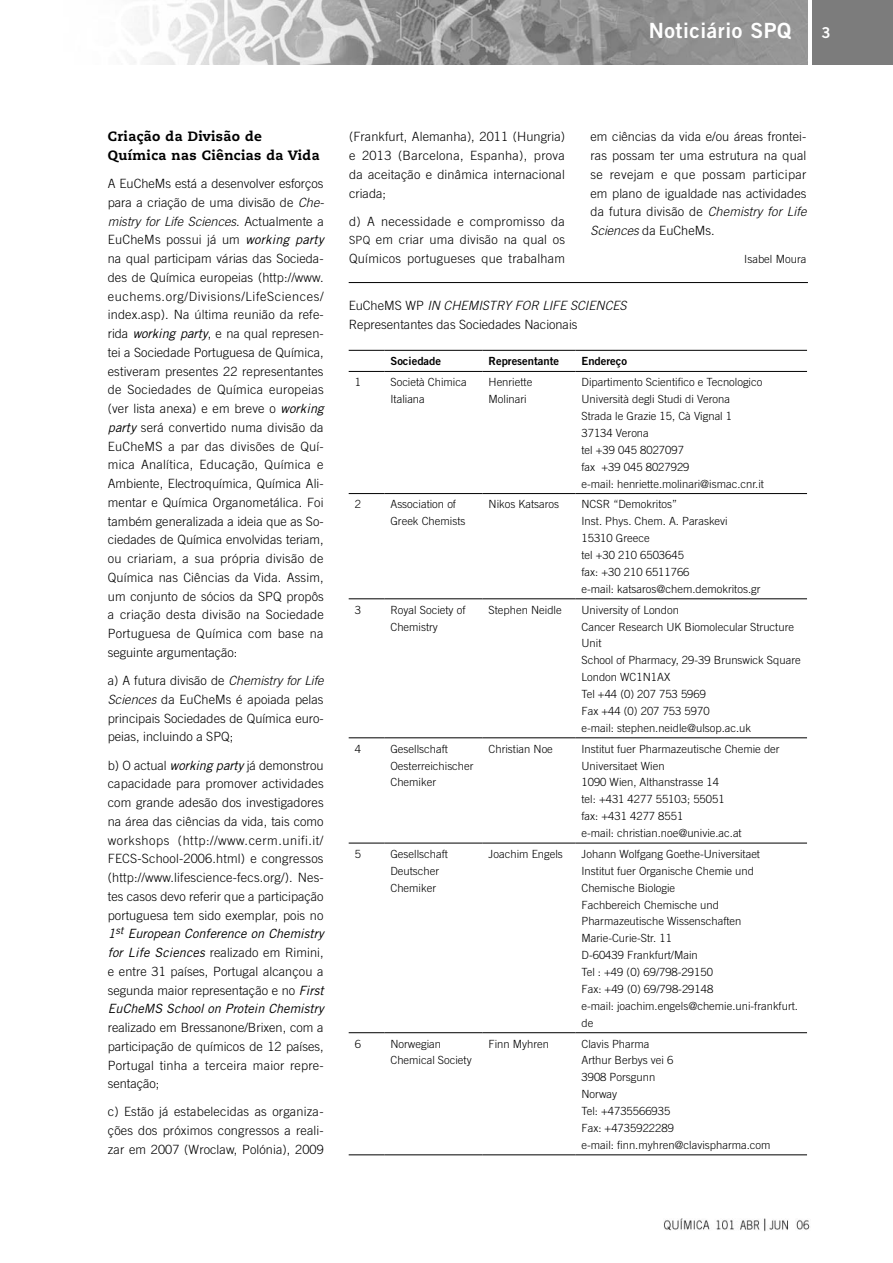
<style>
.page{position:relative;width:893px;height:1263px;background:#fff}
.page>*{position:absolute;margin:0;border:0;box-sizing:border-box;transform-origin:0 0}
.t1{font:21px "Trade Gothic Bold Two";letter-spacing:.025em;color:#fff}
.t2{font:15px "Trade Gothic Bold Two";color:#fff}
.t3{font:800 13.5px/18.8px "Caecilia";letter-spacing:.025em;color:#000}
.t4{font:300 12.75px/18.8px "Trade Gothic";letter-spacing:.005em;color:#000;text-align:justify}
.t5{font:300 11.25px/16.8px "Trade Gothic";color:#000}
.t6{font:11.25px "Trade Gothic Bold Two";color:#000}
.s1{font-style:italic}
.s2{font-weight:400;font-style:italic}
.s3{font-size:11.25px}
</style>
<div class="page">
<img style="left:134px;top:0;width:674px;height:65px">
<div style="left:812px;top:0;width:81px;height:65px;background:#7c7c7c"></div>
<img style="left:663px;top:1218px;width:147px;height:13px">
<hr style="left:349px;top:350px;width:35px;height:1px;background:#000">
<hr style="left:384px;top:350px;width:99px;height:1px;background:#000">
<hr style="left:483px;top:350px;width:92px;height:1px;background:#000">
<hr style="left:575px;top:350px;width:232px;height:1px;background:#000">
<hr style="left:349px;top:371px;width:35px;height:1px;background:#000">
<hr style="left:384px;top:371px;width:99px;height:1px;background:#000">
<hr style="left:483px;top:371px;width:92px;height:1px;background:#000">
<hr style="left:575px;top:371px;width:232px;height:1px;background:#000">
<hr style="left:349px;top:493px;width:35px;height:1px;background:#000">
<hr style="left:384px;top:493px;width:99px;height:1px;background:#000">
<hr style="left:483px;top:493px;width:92px;height:1px;background:#000">
<hr style="left:575px;top:493px;width:232px;height:1px;background:#000">
<hr style="left:349px;top:598px;width:35px;height:1px;background:#000">
<hr style="left:384px;top:598px;width:99px;height:1px;background:#000">
<hr style="left:483px;top:598px;width:92px;height:1px;background:#000">
<hr style="left:575px;top:598px;width:232px;height:1px;background:#000">
<hr style="left:349px;top:737px;width:35px;height:1px;background:#000">
<hr style="left:384px;top:737px;width:99px;height:1px;background:#000">
<hr style="left:483px;top:737px;width:92px;height:1px;background:#000">
<hr style="left:575px;top:737px;width:232px;height:1px;background:#000">
<hr style="left:349px;top:843px;width:35px;height:1px;background:#000">
<hr style="left:384px;top:843px;width:99px;height:1px;background:#000">
<hr style="left:483px;top:843px;width:92px;height:1px;background:#000">
<hr style="left:575px;top:843px;width:232px;height:1px;background:#000">
<hr style="left:349px;top:1032px;width:35px;height:1px;background:#000">
<hr style="left:384px;top:1032px;width:99px;height:1px;background:#000">
<hr style="left:483px;top:1032px;width:92px;height:1px;background:#000">
<hr style="left:575px;top:1032px;width:232px;height:1px;background:#000">
<hr style="left:349px;top:1154px;width:35px;height:1px;background:#000">
<hr style="left:384px;top:1154px;width:99px;height:1px;background:#000">
<hr style="left:483px;top:1154px;width:92px;height:1px;background:#000">
<hr style="left:575px;top:1154px;width:232px;height:1px;background:#000">
<hr style="left:349px;top:282px;width:459px;height:1px;background:#000">
<h1 class="t1" style="left:649px;top:17px;width:144px">Noticiário SPQ</h1>
<p class="t2" style="left:822px;top:23px;width:11px">3</p>
<p class="t3" style="left:108px;top:127px;width:213px">Criação da Divisão de<br>Química nas Ciências da Vida</p>
<p class="t4" style="left:108px;top:174px;width:217px">A EuCheMs está a desenvolver esforços para a criação de uma divisão de <span class="s1">Che&shy;mistry for Life Sciences</span>. Actualmente a EuCheMs possui já um <span class="s2">working party </span>na qual participam várias das Socieda&shy;des de Química europeias (http://www. euchems.org/Divisions/LifeSciences/ index.asp). Na última reunião da refe&shy;rida <span class="s2">working party</span>, e na qual represen&shy;tei a Sociedade Portuguesa de Química, estiveram presentes 22 representantes de Sociedades de Química europeias (ver lista anexa) e em breve o <span class="s2">working party</span> será convertido numa divisão da EuCheMS a par das divisões de Quí&shy;mica Analítica, Educação, Química e Ambiente, Electroquímica, Química Ali&shy;mentar e Química Organometálica. Foi também generalizada a ideia que as So&shy;ciedades de Química envolvidas teriam, ou criariam, a sua própria divisão de Química nas Ciências da Vida. Assim, um conjunto de sócios da SPQ propôs a criação desta divisão na Sociedade Portuguesa de Química com base na seguinte argumentação:</p>
<p class="t4" style="left:108px;top:671px;width:217px">a) A futura divisão de <span class="s1">Chemistry for Life Sciences</span> da EuCheMs é apoiada pelas principais Sociedades de Química euro&shy;peias, incluindo a SPQ;</p>
<p class="t4" style="left:108px;top:755px;width:217px">b) O actual <span class="s2">working party</span> já demonstrou capacidade para promover actividades com grande adesão dos investigadores na área das ciências da vida, tais como workshops (http://www.cerm.unifi.it/ FECS-School-2006.html) e congressos (http://www.lifescience-fecs.org/). Nes&shy;tes casos devo referir que a participação portuguesa tem sido exemplar, pois no <span class="s2">1</span><sup>st</sup> <span class="s2">European Conference on Chemistry for Life Sciences</span> realizado em Rimini, e entre 31 países, Portugal alcançou a segunda maior representação e no <span class="s2">First EuCheMS School on Protein Chemistry</span></p>
<p class="t4" style="left:108px;top:1018px;width:217px">realizado em Bressanone/Brixen, com a participação de químicos de 12 países, Portugal tinha a terceira maior repre&shy;sentação;</p>
<p class="t4" style="left:108px;top:1102px;width:217px">c) Estão já estabelecidas as organiza&shy;ções dos próximos congressos a reali&shy;zar em 2007 (Wroclaw, Polónia), 2009</p>
<p class="t4" style="left:349px;top:127px;width:217px">(Frankfurt, Alemanha), 2011 (Hungria) e 2013 (Barcelona, Espanha), prova da aceitação e dinâmica internacional criada;</p>
<p class="t4" style="left:349px;top:212px;width:217px">d) A necessidade e compromisso da <span class="s3">SPQ</span> em criar uma divisão na qual os Químicos portugueses que trabalham</p>
<p class="t4" style="left:591px;top:127px;width:217px">em ciências da vida e/ou áreas frontei&shy;ras possam ter uma estrutura na qual se revejam e que possam participar em plano de igualdade nas actividades da futura divisão de <span class="s1">Chemistry for Life Sciences</span> da EuCheMs.</p>
<p class="t5" style="left:744px;top:251px;width:64px">Isabel Moura</p>
<p class="t4" style="left:349px;top:296px;width:280px">EuCheMS WP <span class="s1">IN CHEMISTRY FOR LIFE SCIENCES<br></span>Representantes das Sociedades Nacionais</p>
<p class="t6" style="left:390px;top:354px;width:52px">Sociedade</p>
<p class="t6" style="left:489px;top:354px;width:72px">Representante</p>
<p class="t6" style="left:581px;top:354px;width:47px">Endereço</p>
<p class="t5" style="left:355px;top:374px;width:8px">1</p>
<p class="t5" style="left:390px;top:374px;width:78px">Società Chimica<br>Italiana</p>
<p class="t5" style="left:489px;top:374px;width:45px">Henriette<br>Molinari</p>
<p class="t5" style="left:581px;top:374px;width:184px">Dipartimento Scientifico e Tecnologico<br>Università degli Studi di Verona<br>Strada le Grazie 15, Cà Vignal 1<br>37134 Verona<br>tel +39 045 8027097<br>fax +39 045 8027929<br>e-mail: henriette.molinari@ismac.cnr.it</p>
<p class="t5" style="left:355px;top:496px;width:8px">2</p>
<p class="t5" style="left:390px;top:496px;width:76px">Association of<br>Greek Chemists</p>
<p class="t5" style="left:489px;top:496px;width:72px">Nikos Katsaros</p>
<p class="t5" style="left:581px;top:496px;width:180px">NCSR “Demokritos”<br>Inst. Phys. Chem. A. Paraskevi<br>15310 Greece<br>tel +30 210 6503645<br>fax: +30 210 6511766<br>e-mail: katsaros@chem.demokritos.gr</p>
<p class="t5" style="left:355px;top:601px;width:8px">3</p>
<p class="t5" style="left:390px;top:601px;width:77px">Royal Society of<br>Chemistry</p>
<p class="t5" style="left:489px;top:601px;width:75px">Stephen Neidle</p>
<p class="t5" style="left:581px;top:601px;width:221px">University of London<br>Cancer Research UK Biomolecular Structure<br>Unit<br>School of Pharmacy, 29-39 Brunswick Square<br>London WC1N1AX<br>Tel +44 (0) 207 753 5969<br>Fax +44 (0) 207 753 5970<br>e-mail: stephen.neidle@ulsop.ac.uk</p>
<p class="t5" style="left:355px;top:740px;width:8px">4</p>
<p class="t5" style="left:390px;top:740px;width:85px">Gesellschaft<br>Oesterreichischer<br>Chemiker</p>
<p class="t5" style="left:489px;top:740px;width:66px">Christian Noe</p>
<p class="t5" style="left:581px;top:740px;width:200px">Institut fuer Pharmazeutische Chemie der<br>Universitaet Wien<br>1090 Wien, Althanstrasse 14<br>tel: +431 4277 55103; 55051<br>fax: +431 4277 8551<br>e-mail: christian.noe@univie.ac.at</p>
<p class="t5" style="left:355px;top:845px;width:8px">5</p>
<p class="t5" style="left:390px;top:845px;width:59px">Gesellschaft<br>Deutscher<br>Chemiker</p>
<p class="t5" style="left:489px;top:845px;width:76px">Joachim Engels</p>
<p class="t5" style="left:581px;top:845px;width:218px">Johann Wolfgang Goethe-Universitaet<br>Institut fuer Organische Chemie und<br>Chemische Biologie<br>Fachbereich Chemische und<br>Pharmazeutische Wissenschaften<br>Marie-Curie-Str. 11<br>D-60439 Frankfurt/Main<br>Tel : +49 (0) 69/798-29150<br>Fax: +49 (0) 69/798-29148<br>e-mail: joachim.engels@chemie.uni-frankfurt. de</p>
<p class="t5" style="left:355px;top:1035px;width:8px">6</p>
<p class="t5" style="left:390px;top:1035px;width:83px">Norwegian<br>Chemical Society</p>
<p class="t5" style="left:489px;top:1035px;width:62px">Finn Myhren</p>
<p class="t5" style="left:581px;top:1035px;width:190px">Clavis Pharma<br>Arthur Berbys vei 6<br>3908 Porsgunn<br>Norway<br>Tel: +4735566935<br>Fax: +4735922289<br>e-mail: finn.myhren@clavispharma.com</p>
</div>
